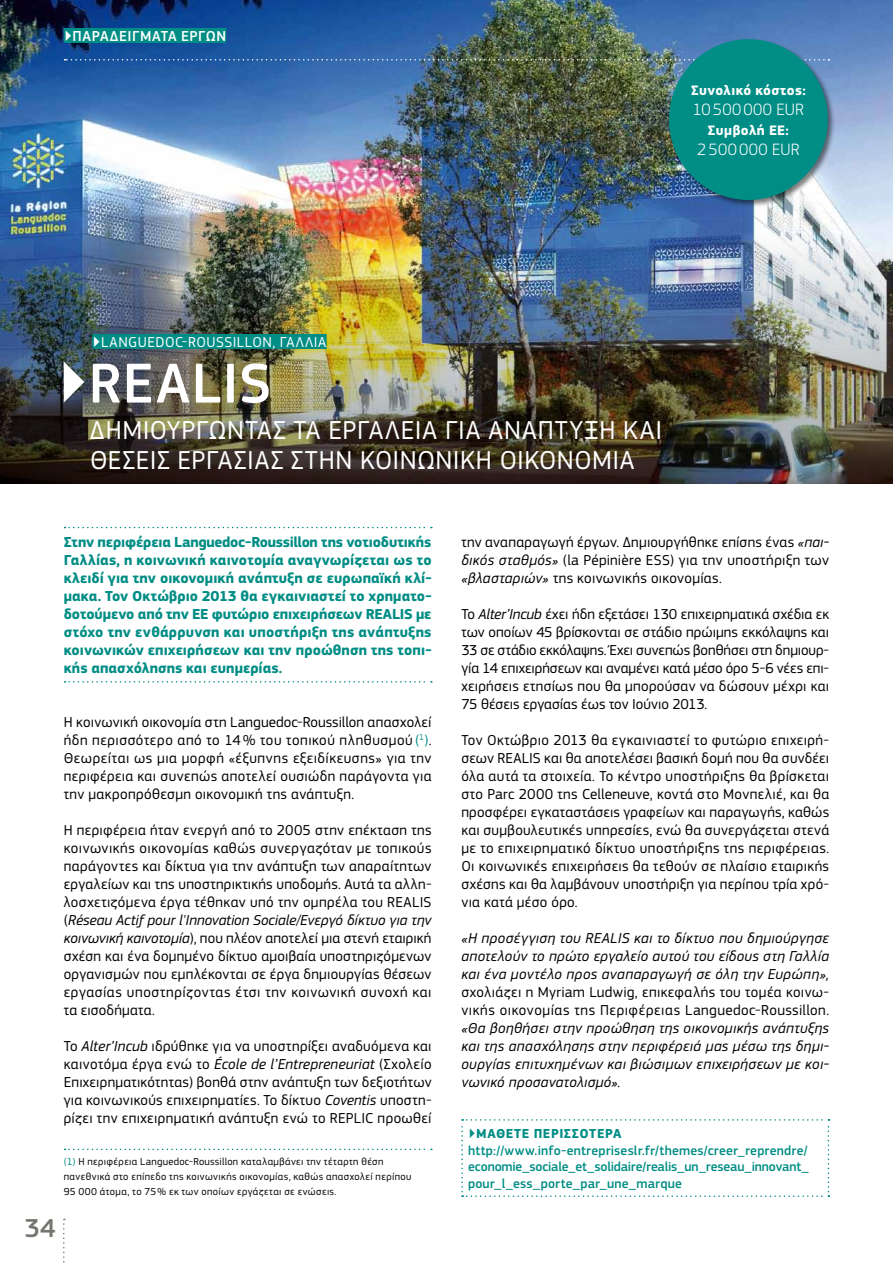
<style>
.page{position:relative;width:893px;height:1263px;background:#fff}
.page>*{position:absolute;margin:0;border:0;box-sizing:border-box;transform-origin:0 0}
.t1{font:500 58.5px "PF Square Sans Pro";color:#fff}
.t2{font:27px "PF Square Sans Pro";letter-spacing:.025em;color:#fff}
.t3{font:500 27px "PF Square Sans Pro";color:#73766e}
.t4{font:300 17.1px "PF Square Sans Pro";letter-spacing:.025em;color:#fff}
.t5{font:15px/18px "PF Square Sans Pro";letter-spacing:.025em;color:#000;text-align:justify}
.t6{font:700 15px/18px "PF Square Sans Pro";letter-spacing:.005em;color:#008d85;text-align:justify}
.t7{font:italic 15px/18px "PF Square Sans Pro";letter-spacing:.025em;color:#000;text-align:justify}
.t8{font:15px "PF Square Sans Pro";letter-spacing:.035em;color:#fff}
.t9{font:500 15px "PF Square Sans Pro";letter-spacing:.05em;color:#fff}
.t10{font:700 14.25px "PF Square Sans Pro";letter-spacing:.03em;color:#fff}
.t11{font:500 13.5px/16.5px "PF Square Sans Pro";color:#008d85;text-align:justify}
.t12{font:700 13.5px "PF Square Sans Pro";letter-spacing:.045em;color:#008d85}
.t13{font:10.5px/15px "PF Square Sans Pro";letter-spacing:.04em;color:#000}
.s1{color:#008d85}
.s2{font-style:italic}
</style>
<div class="page">
<img style="left:0;top:0;width:893px;height:484px">
<svg style="left:65px;top:527px;width:367px;height:1px"></svg>
<svg style="left:65px;top:681px;width:367px;height:2px"></svg>
<svg style="left:461px;top:1119px;width:368px;height:78px"></svg>
<div style="left:92px;top:334px;width:235px;height:15px;background:#008d85"></div>
<div style="left:64px;top:28px;width:162px;height:15px;background:#008d85"></div>
<svg style="left:65px;top:1148px;width:367px;height:2px"></svg>
<svg style="left:65px;top:59px;width:602px;height:2px"></svg>
<div style="left:667px;top:38px;width:168px;height:170px;background:#000;opacity:.5"></div>
<div style="left:669px;top:39px;width:159px;height:161px;background:#008d85;border-radius:50%"></div>
<svg style="left:63px;top:1219px;width:2px;height:44px"></svg>
<p class="t9" style="left:64px;top:27px;width:98px">▶Παραδει γματα</p>
<p class="t9" style="left:181px;top:27px;width:44px">εργων</p>
<p class="t10" style="left:691px;top:82px;width:116px">Συνολικό κόστος:</p>
<p class="t4" style="left:693px;top:99px;width:113px">10500000 EUR</p>
<p class="t10" style="left:708px;top:122px;width:83px">Συμβολή ΕΕ:</p>
<p class="t4" style="left:697px;top:139px;width:104px">2500000 EUR</p>
<p class="t8" style="left:92px;top:333px;width:28px">▶Langued</p>
<p class="t8" style="left:165px;top:333px;width:50px">oc-Roussill</p>
<p class="t8" style="left:253px;top:333px;width:43px">on, Γαλλία</p>
<h1 class="t1" style="left:56px;top:349px;width:217px">▶REALIS</h1>
<h2 class="t2" style="left:90px;top:414px;width:32px">Δημιου</h2>
<h2 class="t2" style="left:182px;top:414px;width:31px">ργώντας</h2>
<h2 class="t2" style="left:294px;top:414px;width:78px">τα εργαλεία</h2>
<h2 class="t2" style="left:445px;top:414px;width:61px">για ανάπτυ</h2>
<h2 class="t2" style="left:585px;top:414px;width:51px">ξη και</h2>
<h2 class="t2" style="left:90px;top:444px;width:14px">θέσειςε</h2>
<h2 class="t2" style="left:192px;top:444px;width:29px">ργασίας</h2>
<h2 class="t2" style="left:291px;top:444px;width:16px">στην</h2>
<h2 class="t2" style="left:360px;top:444px;width:16px">κοινωνική</h2>
<h2 class="t2" style="left:500px;top:444px;width:16px">οικονομία</h2>
<p class="t6" style="left:64px;top:533px;width:369px">Στην περιφέρεια Languedoc-Roussillon της νοτιοδυτικής Γαλλίας, η κοινωνική καινοτομία αναγνωρίζεται ως το κλειδί για την οικονομική ανάπτυξη σε ευρωπαϊκή κλί&shy;μακα. Τον Οκτώβριο 2013 θα εγκαινιαστεί το χρηματο&shy;δοτούμενο από την ΕΕ φυτώριο επιχειρήσεων REALIS με στόχο την ενθάρρυνση και υποστήριξη της ανάπτυξης κοινωνικών επιχειρήσεων και την προώθηση της τοπι&shy;κής απασχόλησης και ευημερίας.</p>
<p class="t5" style="left:64px;top:713px;width:369px">Η κοινωνική οικονομία στη Languedoc-Roussillon απασχολεί ήδη περισσότερο από το 14 % του τοπικού πληθυσμού <span class="s1">(</span><sup>1</sup><span class="s1">)</span>.<br>Θεωρείται ως μια μορφή «έξυπνης εξειδίκευσης» για την περιφέρεια και συνεπώς αποτελεί ουσιώδη παράγοντα για την μακροπρόθεσμη οικονομική της ανάπτυξη.</p>
<p class="t5" style="left:64px;top:821px;width:369px">Η περιφέρεια ήταν ενεργή από το 2005 στην επέκταση της κοινωνικής οικονομίας καθώς συνεργαζόταν με τοπικούς παράγοντες και δίκτυα για την ανάπτυξη των απαραίτητων εργαλείων και της υποστηρικτικής υποδομής. Αυτά τα αλλη&shy;λοσχετιζόμενα έργα τέθηκαν υπό την ομπρέλα του REALIS (<span class="s2">Réseau Actif pour l'Innovation Sociale/Ενεργό δίκτυο για την κοινωνική καινοτομία</span>), που πλέον αποτελεί μια στενή εταιρική σχέση και ένα δομημένο δίκτυο αμοιβαία υποστηριζόμενων οργανισμών που εμπλέκονται σε έργα δημιουργίας θέσεων εργασίας υποστηρίζοντας έτσι την κοινωνική συνοχή και τα εισοδήματα.</p>
<p class="t5" style="left:64px;top:1037px;width:369px">Το <span class="s2">Alter’Incub</span> ιδρύθηκε για να υποστηρίξει αναδυόμενα και καινοτόμα έργα ενώ το <span class="s2">École de l’Entrepreneuriat</span> (Σχολείο Επιχειρηματικότητας) βοηθά στην ανάπτυξη των δεξιοτήτων για κοινωνικούς επιχειρηματίες. Το δίκτυο <span class="s2">Coventis</span> υποστη&shy;ρίζει την επιχειρηματική ανάπτυξη ενώ το REPLIC προωθεί</p>
<h2 class="t3" style="left:25px;top:1212px;width:32px">34</h2>
<p class="t13" style="left:64px;top:1154px;width:349px"><span class="s1">(1)</span> Η περιφέρεια Languedoc-Roussillon καταλαμβάνει την τέταρτη θέση πανεθνικά στο επίπεδο της κοινωνικής οικονομίας, καθώς απασχολεί περίπου<br>95 000 άτομα, το 75% εκ των οποίων εργάζεται σε ενώσεις.</p>
<p class="t5" style="left:461px;top:533px;width:369px">την αναπαραγωγή έργων. Δημιουργήθηκε επίσης ένας <span class="s2">«παι&shy;δικός σταθμός»</span> (la Pépinière ESS) για την υποστήριξη των <span class="s2">«βλασταριών»</span> της κοινωνικής οικονομίας.</p>
<p class="t5" style="left:461px;top:605px;width:369px">Το <span class="s2">Alter’Incub</span> έχει ήδη εξετάσει 130 επιχειρηματικά σχέδια εκ των οποίων 45 βρίσκονται σε στάδιο πρώιμης εκκόλαψης και 33 σε στάδιο εκκόλαψης. Έχει συνεπώς βοηθήσει στη δημιουρ&shy;γία 14 επιχειρήσεων και αναμένει κατά μέσο όρο 5-6 νέες επι&shy;χειρήσεις ετησίως που θα μπορούσαν να δώσουν μέχρι και 75 θέσεις εργασίας έως τον Ιούνιο 2013.</p>
<p class="t5" style="left:461px;top:731px;width:369px">Τον Οκτώβριο 2013 θα εγκαινιαστεί το φυτώριο επιχειρή&shy;σεων REALIS και θα αποτελέσει βασική δομή που θα συνδέει όλα αυτά τα στοιχεία. Το κέντρο υποστήριξης θα βρίσκεται στο Parc 2000 της Celleneuve, κοντά στο Μονπελιέ, και θα προσφέρει εγκαταστάσεις γραφείων και παραγωγής, καθώς και συμβουλευτικές υπηρεσίες, ενώ θα συνεργάζεται στενά με το επιχειρηματικό δίκτυο υποστήριξης της περιφέρειας.<br>Οι κοινωνικές επιχειρήσεις θα τεθούν σε πλαίσιο εταιρικής σχέσης και θα λαμβάνουν υποστήριξη για περίπου τρία χρό&shy;νια κατά μέσο όρο.</p>
<p class="t7" style="left:461px;top:929px;width:369px">«Η προσέγγιση του REALIS και το δίκτυο που δημιούργησε αποτελούν το πρώτο εργαλείο αυτού του είδους στη Γαλλία και ένα μοντέλο προς αναπαραγωγή σε όλη την Ευρώπη»,</p>
<p class="t5" style="left:461px;top:983px;width:369px">σχολιάζει η Myriam Ludwig, επικεφαλής του τομέα κοινω&shy;νικής οικονομίας της Περιφέρειας Languedoc-Roussillon.</p>
<p class="t7" style="left:461px;top:1019px;width:369px">«Θα βοηθήσει στην προώθηση της οικονομικής ανάπτυξης και της απασχόλησης στην περιφέρειά μας μέσω της δημι&shy;ουργίας επιτυχημένων και βιώσιμων επιχειρήσεων με κοι&shy;νωνικό προσανατολισμό».</p>
<p class="t12" style="left:468px;top:1125px;width:47px">▶Μάθετε</p>
<p class="t12" style="left:534px;top:1125px;width:40px">περισσότε</p>
<p class="t12" style="left:605px;top:1125px;width:17px">ρα</p>
<p class="t11" style="left:468px;top:1142px;width:342px">http://www.info-entrepriseslr.fr/themes/creer_reprendre/ economie_sociale_et_solidaire/realis_un_reseau_innovant_ pour_l_ess_porte_par_une_marque</p>
</div>
